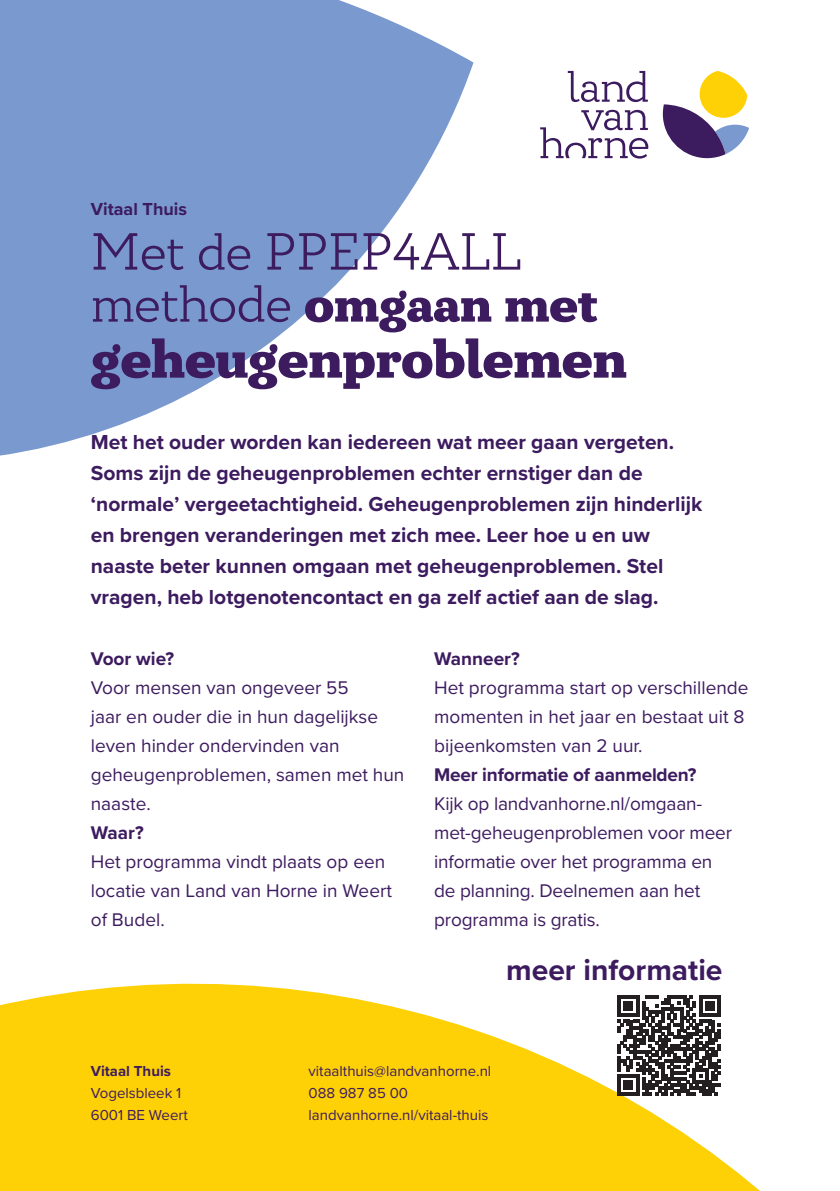
<style>
.page{position:relative;width:840px;height:1191px;background:#fff}
.page>*{position:absolute;margin:0;border:0;box-sizing:border-box;transform-origin:0 0}
.Kop_light{font:900 56px "Circe Slab C";color:#3d1b5f}
.Kop_light-2{font:300 52px/52px "Circe Slab A";color:#3d1b5f}
.Call_to_action{font:700 30px "Proxima Nova";color:#3d1b5f}
.Intro{font:700 21px/31px "Proxima Nova";color:#3d1b5f}
.Bodytekst{font:19px/29px "Proxima Nova";color:#3d1b5f}
.Bodytekst-2{font:700 19px "Proxima Nova";letter-spacing:-.01em;color:#3d1b5f}
.Tussenkopje{font:700 19px "Proxima Nova";color:#3d1b5f}
.Chapeau{font:700 18px "Proxima Nova";color:#3d1b5f}
.Footertekst{font:15px "Proxima Nova";color:#3d1b5f}
.Footer_kopje{font:700 15px "Proxima Nova";color:#3d1b5f}
.s1{font-family:"Circe Slab C";font-weight:900}
</style>
<div class="page">
<svg style="left:0;top:983px;width:760px;height:208px;fill:#fed006"></svg>
<svg style="left:0;top:0;width:473px;height:456px;fill:#7999cf"></svg>
<svg style="left:617px;top:995px;width:103px;height:100px"></svg>
<svg style="left:662px;top:71px;width:86px;height:87px"></svg>
<svg style="left:567px;top:71px;width:80px;height:31px"></svg>
<svg style="left:540px;top:110px;width:108px;height:49px"></svg>
<p class="Chapeau" style="left:91px;top:195px;width:98px">Vitaal Thuis</p>
<p class="Kop_light-2" style="left:91px;top:228px;width:508px">Met de PPEP4ALL methode <span class="s1">omgaan met</span></p>
<p class="Kop_light" style="left:91px;top:325px;width:537px">geheugenproblemen</p>
<p class="Intro" style="left:91px;top:426px;width:612px">Met het ouder worden kan iedereen wat meer gaan vergeten.<br>Soms zijn de geheugenproblemen echter ernstiger dan de ‘normale’ vergeetachtigheid. Geheugenproblemen zijn hinderlijk en brengen veranderingen met zich mee. Leer hoe u en uw naaste beter kunnen omgaan met geheugenproblemen. Stel vragen, heb lotgenotencontact en ga zelf actief aan de slag.</p>
<p class="Tussenkopje" style="left:91px;top:644px;width:85px">Voor wie?</p>
<p class="Bodytekst" style="left:91px;top:672px;width:315px">Voor mensen van ongeveer 55<br>jaar en ouder die in hun dagelijkse leven hinder ondervinden van geheugenproblemen, samen met hun naaste.</p>
<p class="Tussenkopje" style="left:91px;top:818px;width:54px">Waar?</p>
<p class="Bodytekst" style="left:91px;top:846px;width:302px">Het programma vindt plaats op een locatie van Land van Horne in Weert of Budel.</p>
<p class="Bodytekst-2" style="left:434px;top:644px;width:87px">Wanneer?</p>
<p class="Bodytekst" style="left:434px;top:672px;width:316px">Het programma start op verschillende momenten in het jaar en bestaat uit 8 bijeenkomsten van 2 uur.</p>
<p class="Bodytekst-2" style="left:434px;top:760px;width:264px">Meer informatie of aanmelden?</p>
<p class="Bodytekst" style="left:434px;top:788px;width:299px">Kijk op landvanhorne.nl/omgaan&shy;met-geheugenproblemen voor meer informatie over het programma en de planning. Deelnemen aan het programma is gratis.</p>
<p class="Call_to_action" style="left:506px;top:947px;width:218px">meer informatie</p>
<p class="Footer_kopje" style="left:91px;top:1060px;width:82px">Vitaal Thuis</p>
<p class="Footertekst" style="left:91px;top:1082px;width:92px">Vogelsbleek 1</p>
<p class="Footertekst" style="left:91px;top:1104px;width:98px">6001 BE Weert</p>
<p class="Footertekst" style="left:308px;top:1060px;width:184px">vitaalthuis@landvanhorne.nl</p>
<p class="Footertekst" style="left:308px;top:1082px;width:101px">088 987 85 00</p>
<p class="Footertekst" style="left:308px;top:1104px;width:181px">landvanhorne.nl/vitaal-thuis</p>
</div>
